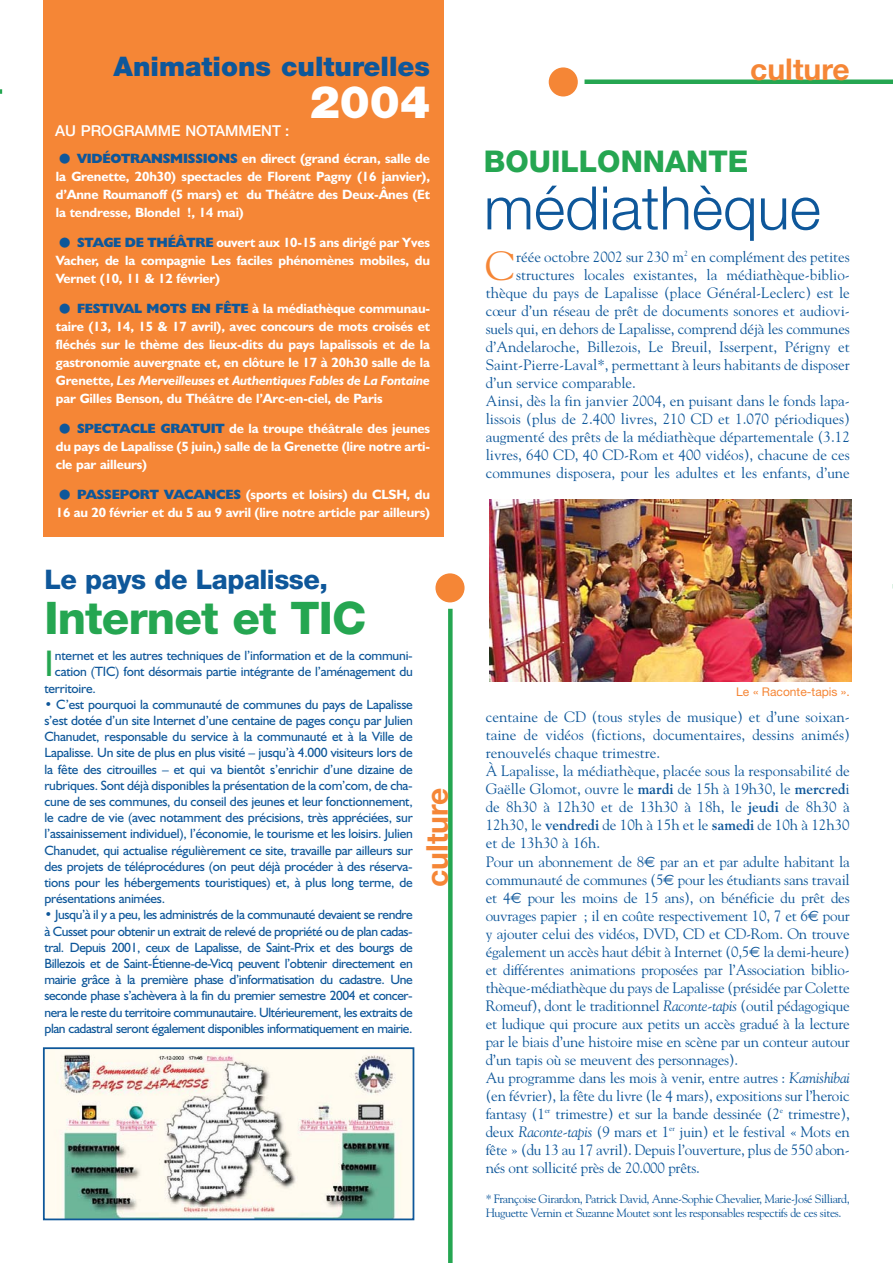
<style>
.page{position:relative;width:893px;height:1263px;background:#fff}
.page>*{position:absolute;margin:0;border:0;box-sizing:border-box;transform-origin:0 0}
.t1{font:300 60px "Helvetica Neue";color:#0e579a}
.t2{font:800 45px "Helvetica Neue";letter-spacing:-.02em;color:#25a651}
.t3{font:900 45px "Helvetica Neue";color:#fff}
.t4{font:40.5px "Goudy";color:#f58636}
.t5{font:37.2px "Humanist 521 BT";color:#25a651}
.t6{font:700 30px "Helvetica Neue";color:#f58636}
.t7{font:800 30px "Helvetica Neue";color:#25a651}
.t8{font:900 27px "Helvetica Neue";color:#0e579a}
.t9{font:800 27px "Helvetica Neue";letter-spacing:-.02em;color:#0e579a}
.t10{font:15px/18px "Goudy";letter-spacing:-.015em;color:#0e579a}
.t11{font:500 15px "Helvetica Neue";color:#fff}
.t12{font:13.5px/16.2px "Humanist 521 BT";letter-spacing:-.015em;color:#0e579a;text-align:justify}
.t13{font:700 13.5px/18px "Humanist 521 BT";letter-spacing:-.01em;color:#fff;text-align:justify}
.t14{font:12px/14.4px "Goudy";letter-spacing:-.035em;color:#0e579a}
.t15{font:12px "Helvetica Neue";color:#f58636}
.s1{font-weight:800;color:#0e579a}
.s2{font-style:italic}
.s3{font-weight:700}
.s4{font-family:"Euro Sans"}
</style>
<div class="page">
<div style="left:43px;top:0;width:400px;height:536px;background:#f58636"></div>
<div style="left:548px;top:67px;width:29px;height:30px;background:#f58636;border-radius:50%"></div>
<hr style="left:584px;top:80px;width:308px;height:4px;background:#25a651">
<div style="left:435px;top:573px;width:29px;height:29px;background:#f58636;border-radius:50%"></div>
<svg style="left:448px;top:609px;width:4px;height:654px;background:#2aa855"></svg>
<img style="left:46px;top:1050px;width:365px;height:167px">
<div style="left:43px;top:1047px;width:371px;height:173px;border:2px solid #0e579a"></div>
<img style="left:489px;top:499px;width:362px;height:183px">
<h3 class="t8" style="left:113px;top:57px;width:318px">Animations culturelles</h3>
<h2 class="t3" style="left:310px;top:86px;width:122px">2004</h2>
<p class="t13" style="left:56px;top:151px;width:376px;text-indent:21px"><span class="s1">VIDÉOTRANSMISSIONS</span> en direct (grand écran, salle de la Grenette, 20h30) spectacles de Florent Pagny (16 janvier), d’Anne Roumanoff (5 mars) et du Théâtre des Deux-Ânes (Et la tendresse, Blondel !, 14 mai)</p>
<p class="t13" style="left:56px;top:235px;width:376px;text-indent:21px"><span class="s1">STAGE DE THÉÂTRE</span> ouvert aux 10-15 ans dirigé par Yves Vacher, d<span class="s2">e</span> la compagnie Les faciles phénomènes mobiles, du Vernet (10, 11 &amp; 12 février)</p>
<p class="t13" style="left:56px;top:301px;width:376px;text-indent:21px"><span class="s1">FESTIVAL MOTS EN FÊTE</span> à la médiathèque communau&shy;taire (13, 14, 15 &amp; 17 avril), avec concours de mots croisés et fléchés sur le thème des lieux-dits du pays lapalissois et de la gastronomie auvergnate et, en clôture le 17 à 20h30 salle de la Grenette, <span class="s2">Les Merveilleuses et Authentiques Fables de La Fontaine </span>par Gilles Benson, du Théâtre de l’Arc-en-ciel, de Paris</p>
<p class="t13" style="left:56px;top:421px;width:376px;text-indent:21px"><span class="s1">SPECTACLE GRATUIT</span> de la troupe théâtrale des jeunes du pays de Lapalisse (5 juin,) salle de la Grenette (lire notre arti&shy;cle par ailleurs)</p>
<p class="t13" style="left:56px;top:487px;width:376px;text-align:right"><span class="s1">PASSEPORT VACANCES</span> (sports et loisirs) du CLSH, du<br>16 au 20 février et du 5 au 9 avril (lire notre article par ailleurs)</p>
<p class="t11" style="left:55px;top:125px;width:235px">AU PROGRAMME NOTAMMENT :</p>
<h3 class="t9" style="left:44px;top:570px;width:285px">Le pays de Lapalisse,</h3>
<h2 class="t2" style="left:44px;top:602px;width:323px">Internet et TIC</h2>
<h3 class="t5" style="left:44px;top:650px;width:11px">I</h3>
<p class="t12" style="left:55px;top:649px;width:359px">nternet et les autres techniques de l’information et de la communi-</p>
<p class="t12" style="left:55px;top:665px;width:359px">cation (TIC) font désormais partie intégrante de l’aménagement du</p>
<p class="t12" style="left:44px;top:681px;width:53px">territoire.</p>
<p class="t12" style="left:44px;top:697px;width:370px">• C’est pourquoi la communauté de communes du pays de Lapalisse s’est dotée d’un site Internet d’une centaine de pages conçu par Julien Chanudet, responsable du service à la communauté et à la Ville de Lapalisse. Un site de plus en plus visité – jusqu’à 4.000 visiteurs lors de la fête des citrouilles – et qui va bientôt s’enrichir d’une dizaine de rubriques. Sont déjà disponibles la présentation de la com’com, de cha&shy;cune de ses communes, du conseil des jeunes et leur fonctionnement, le cadre de vie (avec notamment des précisions, très appréciées, sur l’assainissement individuel), l’économie, le tourisme et les loisirs. Julien Chanudet, qui actualise régulièrement ce site, travaille par ailleurs sur des projets de téléprocédures (on peut déjà procéder à des réserva&shy;tions pour les hébergements touristiques) et, à plus long terme, de présentations animées.</p>
<p class="t12" style="left:44px;top:908px;width:370px">• Jusqu’à il y a peu, les administrés de la communauté devaient se rendre à Cusset pour obtenir un extrait de relevé de propriété ou de plan cadas&shy;tral. Depuis 2001, ceux de Lapalisse, de Saint-Prix et des bourgs de Billezois et de Saint-Étienne-de-Vicq peuvent l’obtenir directement en mairie grâce à la première phase d’informatisation du cadastre. Une seconde phase s’achèvera à la fin du premier semestre 2004 et concer&shy;nera le reste du territoire communautaire. Ultérieurement, les extraits de plan cadastral seront également disponibles informatiquement en mairie.</p>
<h3 class="t6" style="left:426px;top:887px;width:101px;rotate:-90deg">culture</h3>
<h3 class="t6" style="left:750px;top:58px;width:101px">culture</h3>
<h3 class="t7" style="left:484px;top:151px;width:266px">BOUILLONNANTE</h3>
<h1 class="t1" style="left:484px;top:187px;width:338px">médiathèque</h1>
<h3 class="t4" style="left:485px;top:249px;width:31px">C</h3>
<p class="t10" style="left:516px;top:249px;width:335px">réée octobre 2002 sur 230 m<sup>2</sup> en complément des petites</p>
<p class="t10" style="left:516px;top:267px;width:335px">structures locales existantes, la médiathèque-biblio-</p>
<p class="t10" style="left:485px;top:285px;width:365px">thèque du pays de Lapalisse (place Général-Leclerc) est le</p>
<p class="t10" style="left:485px;top:303px;width:365px">cœur d’un réseau de prêt de documents sonores et audiovi-</p>
<p class="t10" style="left:485px;top:321px;width:365px">suels qui, en dehors de Lapalisse, comprend déjà les communes</p>
<p class="t10" style="left:485px;top:339px;width:366px">d’Andelaroche, Billezois, Le Breuil, Isserpent, Périgny et</p>
<p class="t10" style="left:485px;top:357px;width:366px">Saint-Pierre-Laval*, permettant à leurs habitants de disposer</p>
<p class="t10" style="left:485px;top:375px;width:152px">d’un service comparable.</p>
<p class="t10" style="left:485px;top:393px;width:365px">Ainsi, dès la fin janvier 2004, en puisant dans le fonds lapa-</p>
<p class="t10" style="left:485px;top:411px;width:365px">lissois (plus de 2.400 livres, 210 CD et 1.070 périodiques)</p>
<p class="t10" style="left:485px;top:429px;width:365px">augmenté des prêts de la médiathèque départementale (3.12</p>
<p class="t10" style="left:485px;top:447px;width:365px">livres, 640 CD, 40 CD-Rom et 400 vidéos), chacune de ces</p>
<p class="t10" style="left:485px;top:465px;width:365px">communes disposera, pour les adultes et les enfants, d’une</p>
<p class="t15" style="left:736px;top:688px;width:115px">Le « Raconte-tapis ».</p>
<p class="t10" style="left:485px;top:709px;width:365px">centaine de CD (tous styles de musique) et d’une soixan&shy;taine de vidéos (fictions, documentaires, dessins animés) renouvelés chaque trimestre.<br>À Lapalisse, la médiathèque, placée sous la responsabilité de Gaëlle Glomot, ouvre le <span class="s3">mardi</span> de 15h à 19h30, le <span class="s3">mercred</span>i de 8h30 à 12h30 et de 13h30 à 18h, le <span class="s3">jeudi</span> de 8h30 à 12h30, le <span class="s3">vendredi</span> de 10h à 15h et le <span class="s3">samedi</span> de 10h à 12h30 et de 13h30 à 16h.<br>Pour un abonnement de 8<span class="s4">€</span> par an et par adulte habitant la communauté de communes (5<span class="s4">€</span> pour les étudiants sans travail et 4<span class="s4">€</span> pour les moins de 15 ans), on bénéficie du prêt des ouvrages papier ; il en coûte respectivement 10, 7 et 6<span class="s4">€</span> pour y ajouter celui des vidéos, DVD, CD et CD-Rom. On trouve</p>
<p class="t10" style="left:485px;top:944px;width:365px">également un accès haut débit à Internet (0,5<span class="s4">€</span> la demi-heure) et différentes animations proposées par l’Association biblio&shy;thèque-médiathèque du pays de Lapalisse (présidée par Colette Romeuf), dont le traditionnel <span class="s2">Raconte-tapis</span> (outil pédagogique et ludique qui procure aux petits un accès gradué à la lecture par le biais d’une histoire mise en scène par un conteur autour d’un tapis où se meuvent des personnages).<br>Au programme dans les mois à venir, entre autres : <span class="s2">Kamishibai </span>(en février), la fête du livre (le 4 mars), expositions sur l’heroic fantasy (1<sup>er</sup> trimestre) et sur la bande dessinée (2<sup>e</sup> trimestre), deux <span class="s2">Raconte-tapis</span> (9 mars et 1<sup>er</sup> juin) et le festival « Mots en fête » (du 13 au 17 avril). Depuis l’ouverture, plus de 550 abon&shy;nés ont sollicité près de 20.000 prêts.</p>
<p class="t14" style="left:485px;top:1192px;width:365px">* Françoise Girardon, Patrick David, Anne-Sophie Chevalier, Marie-José Silliard,<br>Huguette Vernin et Suzanne Moutet sont les responsables respectifs de ces sites.</p>
</div>
